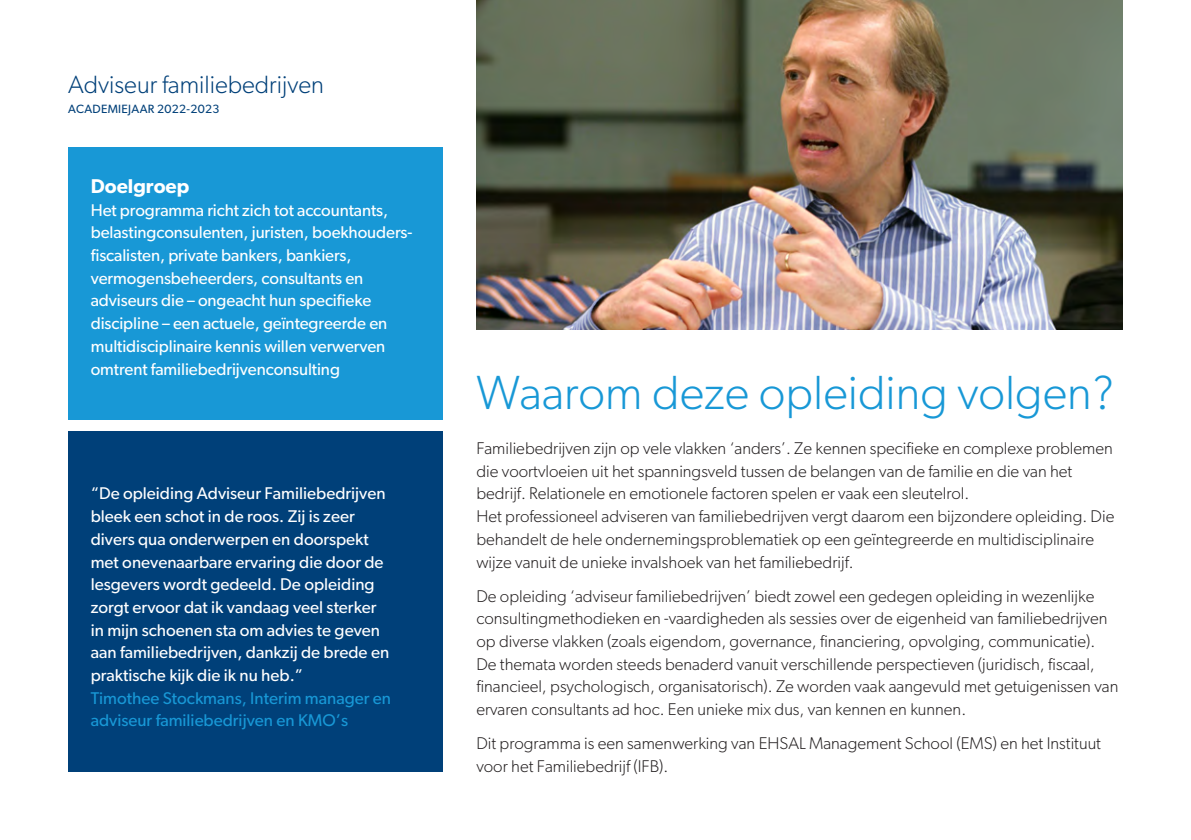
<style>
.page{position:relative;width:1191px;height:840px;background:#fff}
.page>*{position:absolute;margin:0;border:0;box-sizing:border-box;transform-origin:0 0}
.t1{font:300 48px "Gibson";color:#1898d6}
.t2{font:300 25px "Gibson";color:#004079}
.t3{font:600 20px "Gibson";color:#fff}
.t4{font:300 17px/22.6px "Gibson";color:#231f20}
.t5{font:17px/22.6px "Gibson";letter-spacing:-.005em;color:#fff}
.t6{font:17px/22.6px "Gibson";color:#1898d6}
.t7{font:12px "Gibson";letter-spacing:.025em;color:#004079}
</style>
<div class="page">
<div style="left:68px;top:431px;width:374px;height:340px;background:#004079"></div>
<img style="left:476px;top:0;width:647px;height:329px">
<div style="left:68px;top:147px;width:374px;height:273px;background:#1898d6"></div>
<p class="t2" style="left:68px;top:69px;width:257px">Adviseur familiebedrijven</p>
<p class="t7" style="left:68px;top:102px;width:153px">ACADEMIEJAAR 2022-2023</p>
<p class="t3" style="left:91px;top:174px;width:100px">Doelgroep</p>
<p class="t5" style="left:91px;top:198px;width:323px">Het programma richt zich tot accountants, belastingconsulenten, juristen, boekhouders&shy;fiscalisten, private bankers, bankiers, vermogensbeheerders, consultants en adviseurs die – ongeacht hun specifieke discipline – een actuele, geïntegreerde en multidisciplinaire kennis willen verwerven omtrent familiebedrijvenconsulting</p>
<p class="t5" style="left:91px;top:481px;width:300px">“De opleiding Adviseur Familiebedrijven bleek een schot in de roos. Zij is zeer divers qua onderwerpen en doorspekt met onevenaarbare ervaring die door de lesgevers wordt gedeeld. De opleiding zorgt ervoor dat ik vandaag veel sterker in mijn schoenen sta om advies te geven aan familiebedrijven, dankzij de brede en praktische kijk die ik nu heb.”</p>
<p class="t6" style="left:91px;top:686px;width:302px">Timothee Stockmans, Interim manager en adviseur familiebedrijven en KMO’s</p>
<p class="t1" style="left:476px;top:363px;width:639px">Waarom deze opleiding volgen?</p>
<p class="t4" style="left:476px;top:436px;width:638px">Familiebedrijven zijn op vele vlakken ‘anders’. Ze kennen specifieke en complexe problemen die voortvloeien uit het spanningsveld tussen de belangen van de familie en die van het bedrijf. Relationele en emotionele factoren spelen er vaak een sleutelrol.</p>
<p class="t4" style="left:476px;top:504px;width:639px">Het professioneel adviseren van familiebedrijven vergt daarom een bijzondere opleiding. Die behandelt de hele ondernemingsproblematiek op een geïntegreerde en multidisciplinaire wijze vanuit de unieke invalshoek van het familiebedrijf.</p>
<p class="t4" style="left:476px;top:584px;width:632px">De opleiding ‘adviseur familiebedrijven’ biedt zowel een gedegen opleiding in wezenlijke consultingmethodieken en -vaardigheden als sessies over de eigenheid van familiebedrijven op diverse vlakken (zoals eigendom, governance, financiering, opvolging, communicatie).</p>
<p class="t4" style="left:476px;top:652px;width:643px">De themata worden steeds benaderd vanuit verschillende perspectieven (juridisch, fiscaal, financieel, psychologisch, organisatorisch). Ze worden vaak aangevuld met getuigenissen van ervaren consultants ad hoc. Een unieke mix dus, van kennen en kunnen.</p>
<p class="t4" style="left:476px;top:731px;width:626px">Dit programma is een samenwerking van EHSAL Management School (EMS) en het Instituut voor het Familiebedrijf (IFB).</p>
</div>
